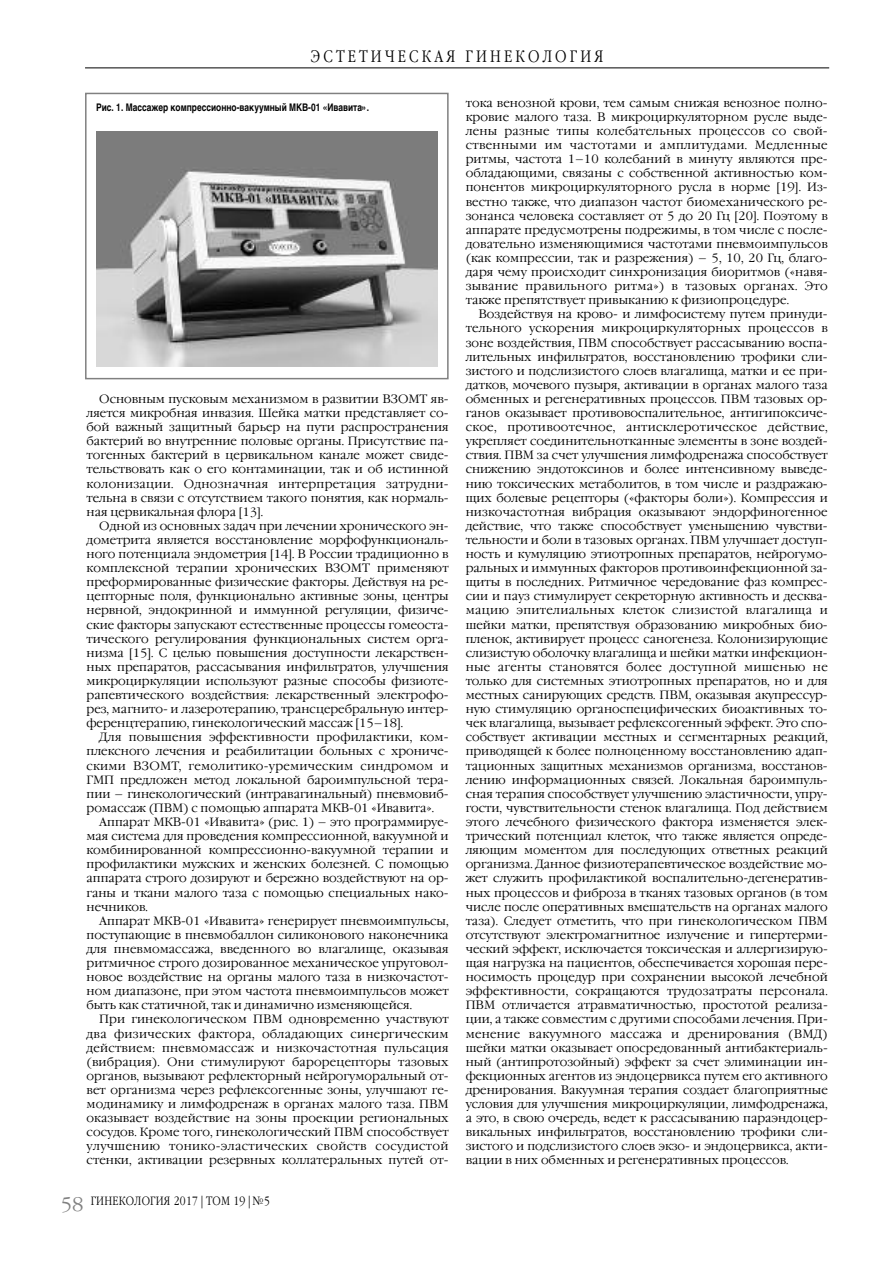
<style>
.page{position:relative;width:893px;height:1263px;background:#fff}
.page>*{position:absolute;margin:0;border:0;box-sizing:border-box;transform-origin:0 0}
.t1{font:300 19.5px "Garamond Narrow C";color:#808080;scale:1.2 1}
.t2{font:300 16.5px "Garamond Narrow C";letter-spacing:.195em;color:#000}
.t3{font:300 12px/14.1px "Garamond C";color:#000;text-align:justify}
.t4{font:300 12px "Garamond Narrow C";letter-spacing:.025em;color:#000}
.t5{font:700 10.5px "Helvetica";color:#000;scale:.8 1}
</style>
<div class="page">
<hr style="left:85px;top:68px;width:744px;height:1px;background:#000">
<div style="left:85px;top:93px;width:364px;height:286px;border:2px solid #808080"></div>
<img style="left:97px;top:132px;width:340px;height:235px">
<h2 class="t2" style="left:311px;top:47px;width:294px">ЭСТЕТИЧЕСКАЯ ГИНЕКОЛОГИЯ</h2>
<p class="t5" style="left:96px;top:101px;width:343px">Рис. 1. Массажер компрессионно-вакуумный МКВ-01 «Ивавита».</p>
<p class="t3" style="left:87px;top:392px;width:364px;text-indent:13px">Основным пусковым механизмом в развитии ВЗОМТ яв&shy;ляется микробная инвазия. Шейка матки представляет со&shy;бой важный защитный барьер на пути распространения бактерий во внутренние половые органы. Присутствие па&shy;тогенных бактерий в цервикальном канале может свиде&shy;тельствовать как о его контаминации, так и об истинной колонизации. Однозначная интерпретация затрудни&shy;тельна в связи с отсутствием такого понятия, как нормаль&shy;ная цервикальная флора [13].</p>
<p class="t3" style="left:87px;top:519px;width:364px;text-indent:13px">Одной из основных задач при лечении хронического эн&shy;дометрита является восстановление морфофункциональ&shy;ного потенциала эндометрия [14]. В России традиционно в комплексной терапии хронических ВЗОМТ применяют преформированные физические факторы. Действуя на ре&shy;цепторные поля, функционально активные зоны, центры нервной, эндокринной и иммунной регуляции, физиче&shy;ские факторы запускают естественные процессы гомеоста&shy;тического регулирования функциональных систем орга&shy;низма [15]. С целью повышения доступности лекарствен&shy;ных препаратов, рассасывания инфильтратов, улучшения микроциркуляции используют разные способы физиоте&shy;рапевтического воздействия: лекарственный электрофо&shy;рез, магнито- и лазеротерапию, трансцеребральную интер&shy;ференцтерапию, гинекологический массаж [15–18].</p>
<p class="t3" style="left:87px;top:730px;width:364px;text-indent:13px">Для повышения эффективности профилактики, ком&shy;плексного лечения и реабилитации больных с хрониче&shy;скими ВЗОМТ, гемолитико-уремическим синдромом и ГМП предложен метод локальной бароимпульсной тера&shy;пии – гинекологический (интравагинальный) пневмовиб&shy;ромассаж (ПВМ) с помощью аппарата МКВ-01 «Ивавита».</p>
<p class="t3" style="left:87px;top:815px;width:364px;text-indent:13px">Аппарат МКВ-01 «Ивавита» (рис. 1) – это программируе&shy;мая система для проведения компрессионной, вакуумной и комбинированной компрессионно-вакуумной терапии и профилактики мужских и женских болезней. С помощью аппарата строго дозируют и бережно воздействуют на ор&shy;ганы и ткани малого таза с помощью специальных нако&shy;нечников.</p>
<p class="t3" style="left:87px;top:913px;width:364px;text-indent:13px">Аппарат МКВ-01 «Ивавита» генерирует пневмоимпульсы, поступающие в пневмобаллон силиконового наконечника для пневмомассажа, введенного во влагалище, оказывая ритмичное строго дозированное механическое упруговол&shy;новое воздействие на органы малого таза в низкочастот&shy;ном диапазоне, при этом частота пневмоимпульсов может быть как статичной, так и динамично изменяющейся.</p>
<p class="t3" style="left:87px;top:1012px;width:364px;text-indent:13px">При гинекологическом ПВМ одновременно участвуют два физических фактора, обладающих синергическим действием: пневмомассаж и низкочастотная пульсация (вибрация). Они стимулируют барорецепторы тазовых органов, вызывают рефлекторный нейрогуморальный от&shy;вет организма через рефлексогенные зоны, улучшают ге&shy;модинамику и лимфодренаж в органах малого таза. ПВМ оказывает воздействие на зоны проекции региональных сосудов. Кроме того, гинекологический ПВМ способствует улучшению тонико-эластических свойств сосудистой стенки, активации резервных коллатеральных путей от-</p>
<h1 class="t1" style="left:61px;top:1193px;width:21px">58</h1>
<p class="t4" style="left:91px;top:1194px;width:181px">ГИНЕКОЛОГИЯ 2017 | ТОМ 19 | №5</p>
<p class="t3" style="left:466px;top:96px;width:364px">тока венозной крови, тем самым снижая венозное полно&shy;кровие малого таза. В микроциркуляторном русле выде&shy;лены разные типы колебательных процессов со свой&shy;ственными им частотами и амплитудами. Медленные ритмы, частота 1–10 колебаний в минуту являются пре&shy;обладающими, связаны с собственной активностью ком&shy;понентов микроциркуляторного русла в норме [19]. Из&shy;вестно также, что диапазон частот биомеханического ре&shy;зонанса человека составляет от 5 до 20 Гц [20]. Поэтому в аппарате предусмотрены подрежимы, в том числе с после&shy;довательно изменяющимися частотами пневмоимпульсов (как компрессии, так и разрежения) – 5, 10, 20 Гц, благо&shy;даря чему происходит синхронизация биоритмов («навя&shy;зывание правильного ритма») в тазовых органах. Это также препятствует привыканию к физиопроцедуре.</p>
<p class="t3" style="left:466px;top:307px;width:364px;text-indent:13px">Воздействуя на крово- и лимфосистему путем принуди&shy;тельного ускорения микроциркуляторных процессов в зоне воздействия, ПВМ способствует рассасыванию воспа&shy;лительных инфильтратов, восстановлению трофики сли&shy;зистого и подслизистого слоев влагалища, матки и ее при&shy;датков, мочевого пузыря, активации в органах малого таза обменных и регенеративных процессов. ПВМ тазовых ор&shy;ганов оказывает противовоспалительное, антигипоксиче&shy;ское, противоотечное, антисклеротическое действие, укрепляет соединительнотканные элементы в зоне воздей&shy;ствия. ПВМ за счет улучшения лимфодренажа способствует снижению эндотоксинов и более интенсивному выведе&shy;нию токсических метаболитов, в том числе и раздражаю&shy;щих болевые рецепторы («факторы боли»). Компрессия и низкочастотная вибрация оказывают эндорфиногенное действие, что также способствует уменьшению чувстви&shy;тельности и боли в тазовых органах. ПВМ улучшает доступ&shy;ность и кумуляцию этиотропных препаратов, нейрогумо&shy;ральных и иммунных факторов противоинфекционной за&shy;щиты в последних. Ритмичное чередование фаз компрес&shy;сии и пауз стимулирует секреторную активность и десква&shy;мацию эпителиальных клеток слизистой влагалища и шейки матки, препятствуя образованию микробных био&shy;пленок, активирует процесс саногенеза. Колонизирующие слизистую оболочку влагалища и шейки матки инфекцион&shy;ные агенты становятся более доступной мишенью не только для системных этиотропных препаратов, но и для местных санирующих средств. ПВМ, оказывая акупрессур&shy;ную стимуляцию органоспецифических биоактивных то&shy;чек влагалища, вызывает рефлексогенный эффект. Это спо&shy;собствует активации местных и сегментарных реакций, приводящей к более полноценному восстановлению адап&shy;тационных защитных механизмов организма, восстанов&shy;лению информационных связей. Локальная бароимпуль&shy;сная терапия способствует улучшению эластичности, упру&shy;гости, чувствительности стенок влагалища. Под действием этого лечебного физического фактора изменяется элек&shy;трический потенциал клеток, что также является опреде&shy;ляющим моментом для последующих ответных реакций организма. Данное физиотерапевтическое воздействие мо&shy;жет служить профилактикой воспалительно-дегенератив&shy;ных процессов и фиброза в тканях тазовых органов (в том числе после оперативных вмешательств на органах малого таза). Следует отметить, что при гинекологическом ПВМ отсутствуют электромагнитное излучение и гипертерми&shy;ческий эффект, исключается токсическая и аллергизирую&shy;щая нагрузка на пациентов, обеспечивается хорошая пере&shy;носимость процедур при сохранении высокой лечебной эффективности, сокращаются трудозатраты персонала.<br>ПВМ отличается атравматичностью, простотой реализа&shy;ции, а также совместим с другими способами лечения. При&shy;менение вакуумного массажа и дренирования (ВМД) шейки матки оказывает опосредованный антибактериаль&shy;ный (антипротозойный) эффект за счет элиминации ин&shy;фекционных агентов из эндоцервикса путем его активного дренирования. Вакуумная терапия создает благоприятные условия для улучшения микроциркуляции, лимфодренажа, а это, в свою очередь, ведет к рассасыванию параэндоцер&shy;викальных инфильтратов, восстановлению трофики сли&shy;зистого и подслизистого слоев экзо- и эндоцервикса, акти&shy;вации в них обменных и регенеративных процессов.</p>
</div>
